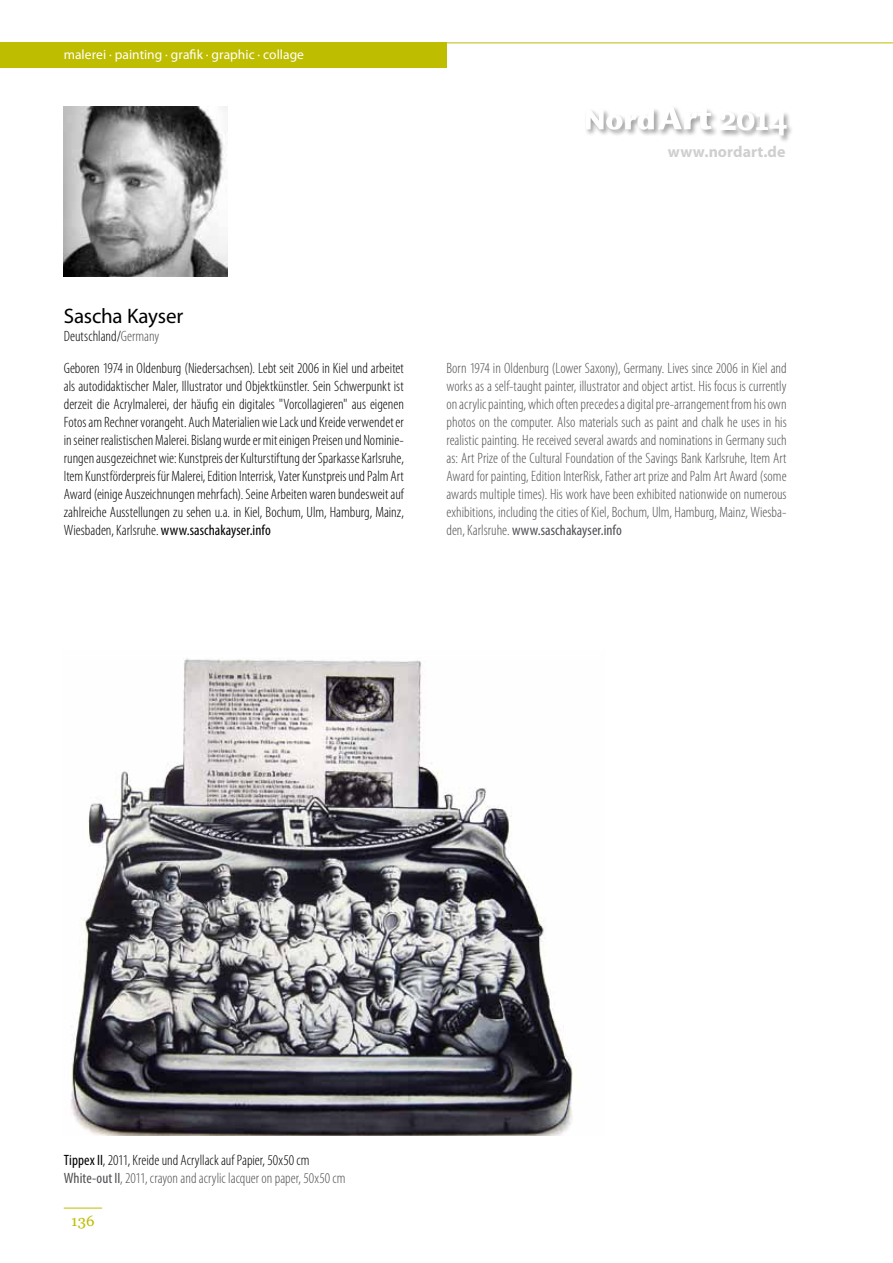
<style>
.page{position:relative;width:893px;height:1263px;background:#fff}
.page>*{position:absolute;margin:0;border:0;box-sizing:border-box;transform-origin:0 0}
.t1{font:21px "Myriad Pro";letter-spacing:-.01em;color:#000}
.t2{font:700 15.9px "Myriad Pro";letter-spacing:.005em;color:#d0cfcf}
.t3{font:300 condensed 15px/18px "Myriad Pro";color:#504f53}
.t4{font:300 condensed 15px/18px "Myriad Pro";color:#000;text-align:justify}
.t5{font:15px "Georgia";color:#bfbd00}
.t6{font:13.5px "Myriad Pro";letter-spacing:.005em;color:#fff}
.s1{color:#504f53}
.s2{font-weight:400}
.s3{font-weight:400;color:#000}
.s4{color:#000}
</style>
<div class="page">
<div style="left:0;top:43px;width:446px;height:25px;background:#bfbd00"></div>
<hr style="left:446px;top:43px;width:447px;height:1px;background:#bfbd00">
<hr style="left:64px;top:1208px;width:38px;height:1px;background:#bfbd00">
<div style="left:584px;top:107px;width:77px;height:30px;background:#000;opacity:.75"></div>
<div style="left:656px;top:105px;width:63px;height:32px;background:#000;opacity:.75"></div>
<svg style="left:586px;top:106px;width:126px;height:24px"></svg>
<div style="left:718px;top:111px;width:76px;height:32px;background:#000;opacity:.75"></div>
<svg style="left:719px;top:111px;width:68px;height:25px"></svg>
<img style="left:64px;top:106px;width:164px;height:170px">
<img style="left:71px;top:658px;width:502px;height:478px">
<p class="t6" style="left:64px;top:46px;width:242px">malerei · painting · grafik · graphic · collage</p>
<h1 class="t1" style="left:64px;top:303px;width:121px">Sascha Kayser</h1>
<p class="t4" style="left:64px;top:327px;width:97px">Deutschland/<span class="s1">Germany</span></p>
<p class="t2" style="left:668px;top:142px;width:119px">www.nordart.de</p>
<p class="t4" style="left:64px;top:359px;width:342px">Geboren 1974 in Oldenburg (Niedersachsen). Lebt seit 2006 in Kiel und arbeitet als autodidaktischer Maler, Illustrator und Objektkünstler. Sein Schwerpunkt ist derzeit die Acrylmalerei, der häufig ein digitales "Vorcollagieren" aus eigenen Fotos am Rechner vorangeht. Auch Materialien wie Lack und Kreide verwendet er in seiner realistischen Malerei. Bislang wurde er mit einigen Preisen und Nominie&shy;rungen ausgezeichnet wie: Kunstpreis der Kulturstiftung der Sparkasse Karlsruhe, Item Kunstförderpreis für Malerei, Edition Interrisk, Vater Kunstpreis und Palm Art Award (einige Auszeichnungen mehrfach). Seine Arbeiten waren bundesweit auf zahlreiche Ausstellungen zu sehen u.a. in Kiel, Bochum, Ulm, Hamburg, Mainz, Wiesbaden, Karlsruhe. <span class="s2">www.saschakayser.info</span></p>
<p class="t3" style="left:446px;top:359px;width:342px;text-align:justify">Born 1974 in Oldenburg (Lower Saxony), Germany. Lives since 2006 in Kiel and works as a self-taught painter, illustrator and object artist. His focus is currently on acrylic painting, which often precedes a digital pre-arrangement from his own photos on the computer. Also materials such as paint and chalk he uses in his realistic painting. He received several awards and nominations in Germany such as: Art Prize of the Cultural Foundation of the Savings Bank Karlsruhe, Item Art Award for painting, Edition InterRisk, Father art prize and Palm Art Award (some awards multiple times). His work have been exhibited nationwide on numerous exhibitions, including the cities of Kiel, Bochum, Ulm, Hamburg, Mainz, Wiesba&shy;den, Karlsruhe. <span class="s2">www.saschakayser.info</span></p>
<p class="t3" style="left:64px;top:1151px;width:283px"><span class="s3">Tippex II</span><span class="s4">, 2011, Kreide und Acryllack auf Papier, 50x50 cm<br></span><span class="s2">White-out II</span>, 2011, crayon and acrylic lacquer on paper, 50x50 cm</p>
<p class="t5" style="left:71px;top:1209px;width:25px">136</p>
</div>
